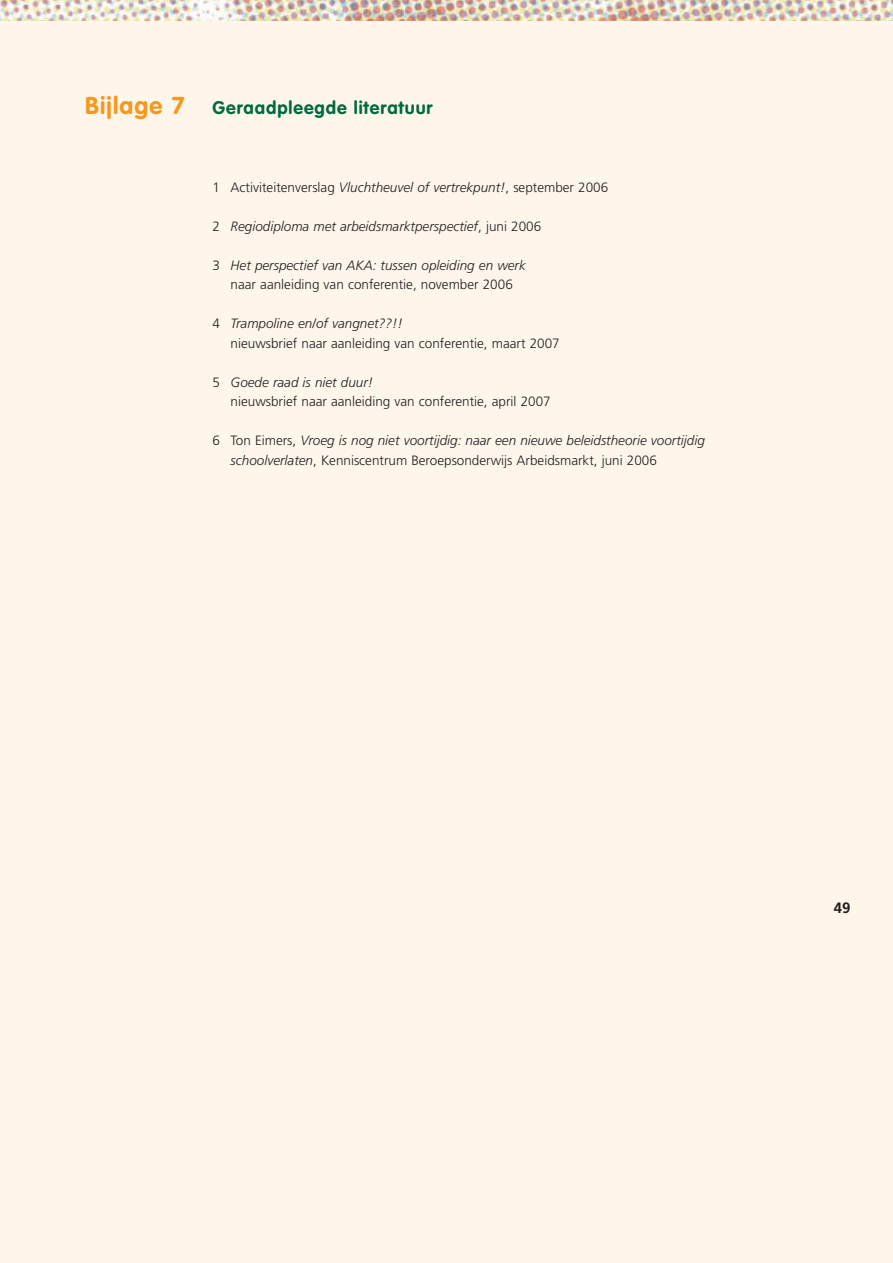
<style>
.page{position:relative;width:893px;height:1263px;background:#fff}
.page>*{position:absolute;margin:0;border:0;box-sizing:border-box;transform-origin:0 0}
.t1{font:700 18px "VAG Rounded";letter-spacing:.05em;color:#00693f}
.t2{font:700 15px "Frutiger";color:#231f20}
.t3{font:300 13.5px/19.5px "Frutiger";color:#231f20}
.t4{font:italic 300 13.5px/19.5px "Frutiger";color:#231f20}
.s1{font-size:24px;color:#f7971d}
.s2{font-style:italic}
.s3{font-style:normal}
</style>
<div class="page">
<img style="left:0;top:0;width:893px;height:21px">
<div style="left:0;top:21px;width:893px;height:1242px;background:#fef6eb"></div>
<h1 class="t1" style="left:85px;top:97px;width:349px"><span class="s1">Bijlage 7</span> Geraadpleegde literatuur</h1>
<p class="t3" style="left:213px;top:177px;width:397px">1 Activiteitenverslag <span class="s2">Vluchtheuvel of vertrekpunt!</span>, september 2006</p>
<p class="t4" style="left:213px;top:216px;width:330px"><span class="s3">2</span> Regiodiploma met arbeidsmarktperspectief<span class="s3">, juni 2006</span></p>
<p class="t3" style="left:213px;top:255px;width:315px;text-align:center">3 <span class="s2">Het perspectief van AKA: tussen opleiding en werk </span>naar aanleiding van conferentie, november 2006</p>
<p class="t3" style="left:231px;top:314px;width:331px;text-indent:-18px">4 <span class="s2">Trampoline en/of vangnet??!!<br></span>nieuwsbrief naar aanleiding van conferentie, maart 2007</p>
<p class="t3" style="left:231px;top:372px;width:322px;text-indent:-18px">5 <span class="s2">Goede raad is niet duur!<br></span>nieuwsbrief naar aanleiding van conferentie, april 2007</p>
<p class="t4" style="left:231px;top:431px;width:476px;text-indent:-18px"><span class="s3">6 Ton Eimers,</span> Vroeg is nog niet voortijdig: naar een nieuwe beleidstheorie voortijdig schoolverlaten<span class="s3">, Kenniscentrum Beroepsonderwijs Arbeidsmarkt, juni 2006</span></p>
<p class="t2" style="left:834px;top:899px;width:18px">49</p>
</div>
